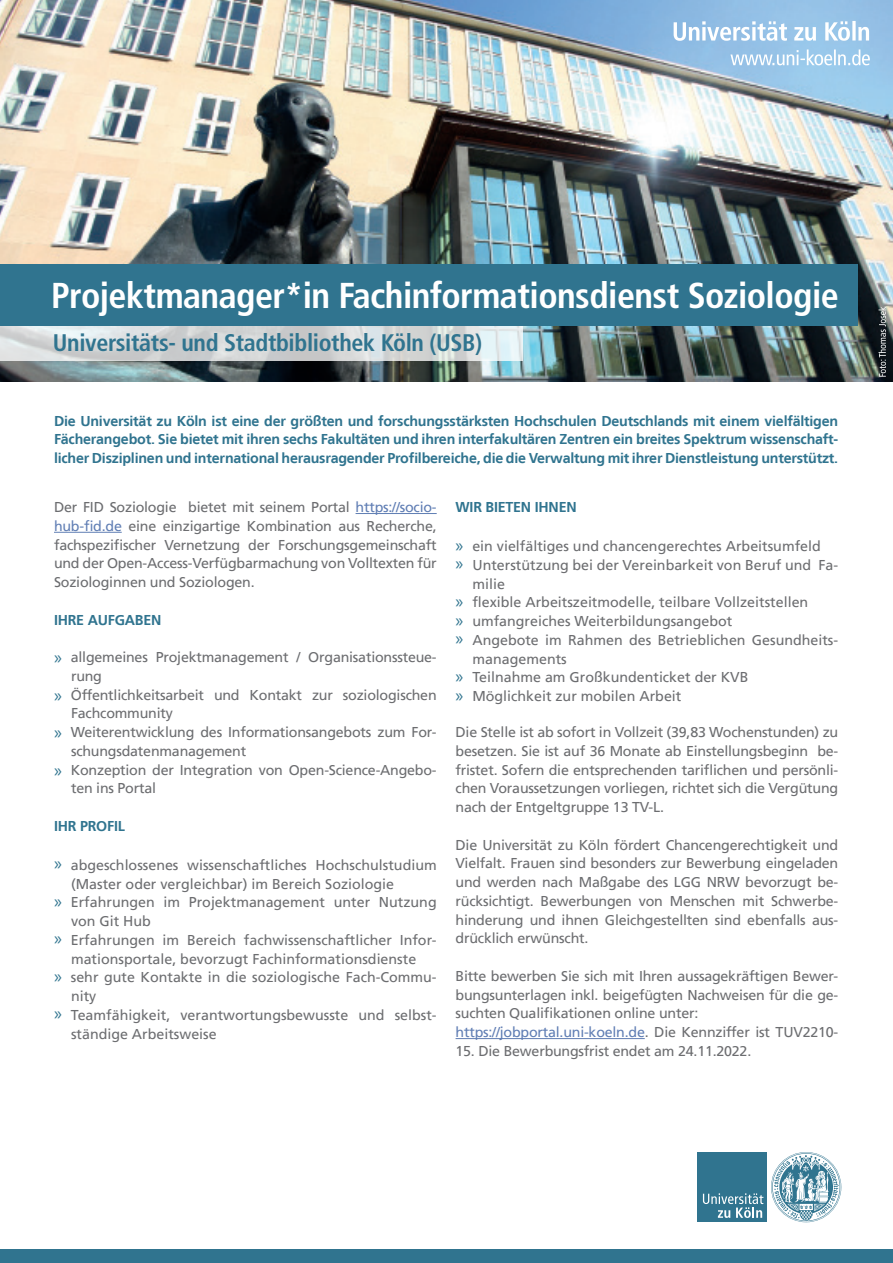
<style>
.page{position:relative;width:893px;height:1263px;background:#fff}
.page>*{position:absolute;margin:0;border:0;box-sizing:border-box;transform-origin:0 0}
.t1{font:700 condensed 36px "Frutiger LT Com";letter-spacing:-.015em;color:#fff}
.t2{font:700 condensed 24px "Frutiger LT Com";letter-spacing:-.015em;color:#30748f}
.Fließtext{font:14.25px/18.8px "Frutiger LT";color:#6c6d70}
.t3{font:700 14.25px/18.8px "Frutiger LT";letter-spacing:-.015em;color:#30748f;text-align:justify}
.t4{font:14.25px "Frutiger LT";letter-spacing:-.015em;color:#607eb4}
.s1{color:#607eb4}
.s2{font-family:"Myriad Pro";font-size:18.75px;color:#30748f}
.s3{color:#6c6d70}
</style>
<div class="page">
<img style="left:0;top:0;width:893px;height:382px">
<div style="left:0;top:1249px;width:893px;height:14px;background:#30748f"></div>
<svg style="left:730px;top:49px;width:140px;height:16px"></svg>
<svg style="left:674px;top:21px;width:195px;height:20px"></svg>
<div style="left:697px;top:1152px;width:70px;height:70px;background:#30748f"></div>
<svg style="left:703px;top:1193px;width:60px;height:25px"></svg>
<svg style="left:771px;top:1152px;width:70px;height:70px"></svg>
<div style="left:0;top:264px;width:857px;height:62px;background:#30748f"></div>
<svg style="left:0;top:326px;width:523px;height:34px;background:#d5d8d9"></svg>
<hr style="left:356px;top:513px;width:81px;height:1px;background:#607eb4">
<hr style="left:54px;top:532px;width:68px;height:1px;background:#607eb4">
<hr style="left:456px;top:1038px;width:189px;height:1px;background:#607eb4">
<svg style="left:878px;top:307px;width:8px;height:70px"></svg>
<p class="t1" style="left:51px;top:273px;width:789px">Projektmanager*in Fachinformationsdienst Soziologie</p>
<p class="t2" style="left:53px;top:328px;width:431px">Universitäts- und Stadtbibliothek Köln (USB)</p>
<p class="t3" style="left:54px;top:411px;width:786px">Die Universität zu Köln ist eine der größten und forschungsstärksten Hochschulen Deutschlands mit einem vielfältigen Fächerangebot. Sie bietet mit ihren sechs Fakultäten und ihren interfakultären Zentren ein breites Spektrum wissenschaft&shy;licher Disziplinen und international herausragender Profilbereiche, die die Verwaltung mit ihrer Dienstleistung unterstützt.</p>
<p class="Fließtext" style="left:54px;top:498px;width:384px;text-align:justify">Der FID Soziologie bietet mit seinem Portal <span class="s1">https://socio&shy;hub-fid.de</span> eine einzigartige Kombination aus Recherche, fachspezifischer Vernetzung der Forschungsgemeinschaft und der Open-Access-Verfügbarmachung von Volltexten für Soziologinnen und Soziologen.</p>
<p class="t3" style="left:54px;top:610px;width:109px">IHRE AUFGABEN</p>
<p class="Fließtext" style="left:71px;top:648px;width:367px;text-indent:-17px"><span class="s2">»</span> allgemeines Projektmanagement / Organisationssteue&shy;rung</p>
<p class="Fließtext" style="left:71px;top:685px;width:367px;text-indent:-17px"><span class="s2">»</span> Öffentlichkeitsarbeit und Kontakt zur soziologischen<br>Fachcommunity</p>
<p class="Fließtext" style="left:71px;top:723px;width:367px;text-indent:-17px"><span class="s2">»</span> Weiterentwicklung des Informationsangebots zum For&shy;schungsdatenmanagement</p>
<p class="Fließtext" style="left:71px;top:760px;width:367px;text-indent:-17px"><span class="s2">»</span> Konzeption der Integration von Open-Science-Angebo&shy;ten ins Portal</p>
<p class="t3" style="left:54px;top:817px;width:72px">IHR PROFIL</p>
<p class="Fließtext" style="left:71px;top:856px;width:367px;text-indent:-17px"><span class="s2">»</span> abgeschlossenes wissenschaftliches Hochschulstudium (Master oder vergleichbar) im Bereich Soziologie</p>
<p class="Fließtext" style="left:71px;top:893px;width:367px;text-indent:-17px"><span class="s2">»</span> Erfahrungen im Projektmanagement unter Nutzung von Git Hub</p>
<p class="Fließtext" style="left:54px;top:931px;width:384px;text-align:center"><span class="s2">»</span> Erfahrungen im Bereich fachwissenschaftlicher Infor&shy;mationsportale, bevorzugt Fachinformationsdienste</p>
<p class="Fließtext" style="left:71px;top:968px;width:367px;text-indent:-17px"><span class="s2">»</span> sehr gute Kontakte in die soziologische Fach-Commu&shy;nity</p>
<p class="Fließtext" style="left:71px;top:1006px;width:367px;text-indent:-17px"><span class="s2">»</span> Teamfähigkeit, verantwortungsbewusste und selbst&shy;ständige Arbeitsweise</p>
<p class="t3" style="left:456px;top:498px;width:123px">WIR BIETEN IHNEN</p>
<p class="Fließtext" style="left:456px;top:537px;width:367px"><span class="s2">»</span> ein vielfältiges und chancengerechtes Arbeitsumfeld</p>
<p class="Fließtext" style="left:473px;top:556px;width:367px;text-indent:-17px"><span class="s2">»</span> Unterstützung bei der Vereinbarkeit von Beruf und Fa&shy;milie</p>
<p class="Fließtext" style="left:456px;top:593px;width:354px"><span class="s2">»</span> flexible Arbeitszeitmodelle, teilbare Vollzeitstellen</p>
<p class="Fließtext" style="left:456px;top:612px;width:278px"><span class="s2">»</span> umfangreiches Weiterbildungsangebot</p>
<p class="Fließtext" style="left:473px;top:631px;width:367px;text-indent:-17px"><span class="s2">»</span> Angebote im Rahmen des Betrieblichen Gesundheits&shy;managements</p>
<p class="Fließtext" style="left:456px;top:668px;width:294px"><span class="s2">»</span> Teilnahme am Großkundenticket der KVB</p>
<p class="Fließtext" style="left:456px;top:687px;width:227px"><span class="s2">»</span> Möglichkeit zur mobilen Arbeit</p>
<p class="Fließtext" style="left:456px;top:723px;width:384px;text-align:justify">Die Stelle ist ab sofort in Vollzeit (39,83 Wochenstunden) zu besetzen. Sie ist auf 36 Monate ab Einstellungsbeginn be&shy;fristet. Sofern die entsprechenden tariflichen und persönli&shy;chen Voraussetzungen vorliegen, richtet sich die Vergütung nach der Entgeltgruppe 13 TV-L.</p>
<p class="Fließtext" style="left:456px;top:835px;width:384px;text-align:justify">Die Universität zu Köln fördert Chancengerechtigkeit und Vielfalt. Frauen sind besonders zur Bewerbung eingeladen und werden nach Maßgabe des LGG NRW bevorzugt be&shy;rücksichtigt. Bewerbungen von Menschen mit Schwerbe&shy;hinderung und ihnen Gleichgestellten sind ebenfalls aus&shy;drücklich erwünscht.</p>
<p class="Fließtext" style="left:456px;top:967px;width:384px;text-align:justify">Bitte bewerben Sie sich mit Ihren aussagekräftigen Bewer&shy;bungsunterlagen inkl. beigefügten Nachweisen für die ge&shy;suchten Qualifikationen online unter:</p>
<p class="t4" style="left:456px;top:1024px;width:384px">https://jobportal.uni-koeln.de<span class="s3">. Die Kennziffer ist TUV2210-</span></p>
<p class="Fließtext" style="left:456px;top:1042px;width:297px">15. Die Bewerbungsfrist endet am 24.11.2022.</p>
</div>
